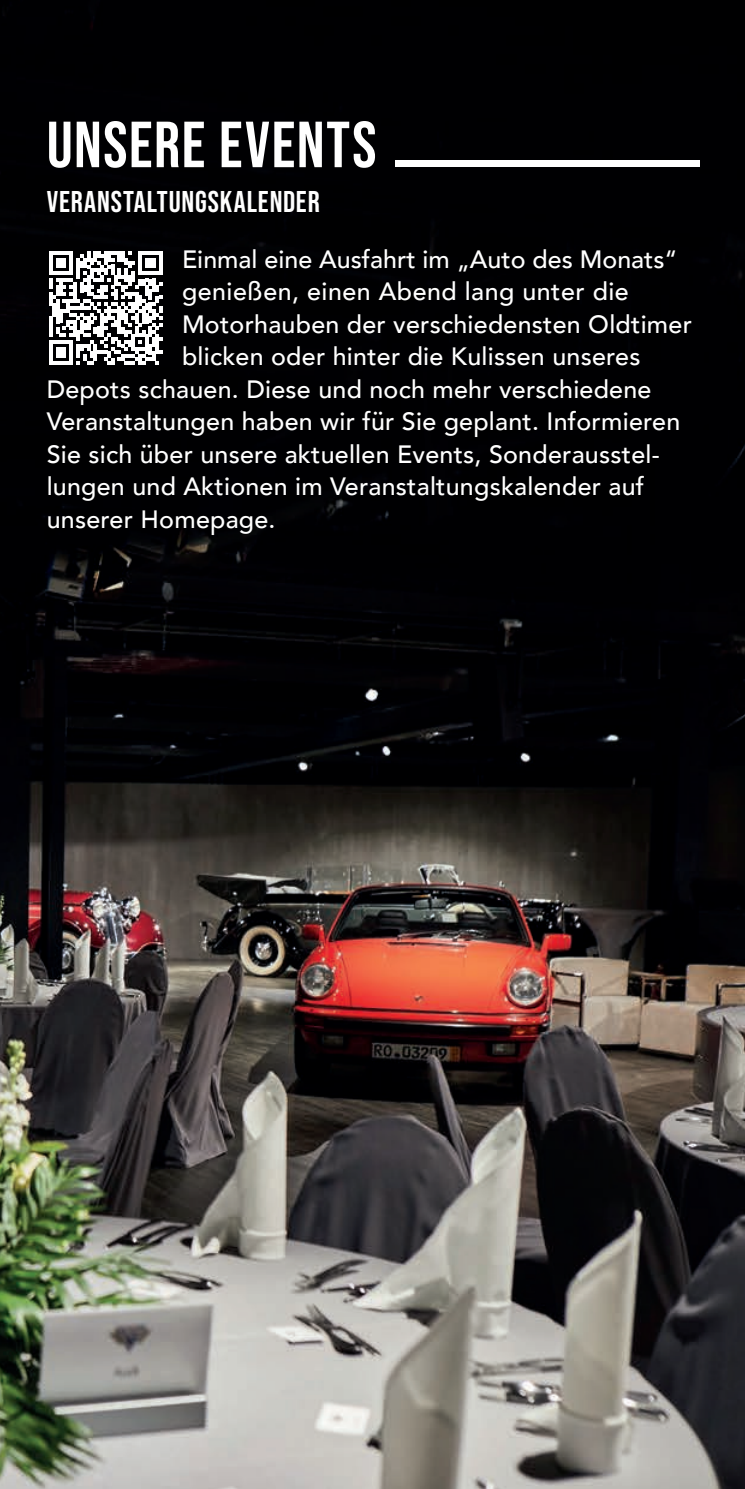
<style>
.page{position:relative;width:745px;height:1489px;background:#fff}
.page>*{position:absolute;margin:0;border:0;box-sizing:border-box;transform-origin:0 0}
.t1{font:65px "Bebas Neue";letter-spacing:.025em;color:#fff}
.t2{font:30px "Bebas Neue";letter-spacing:.025em;color:#fff}
.t3{font:500 25px "Avenir";letter-spacing:.01em;color:#fff}
</style>
<div class="page">
<img style="left:0;top:0;width:744px;height:1488px">
<svg style="left:49px;top:251px;width:113px;height:113px"></svg>
<div style="left:395px;top:160px;width:304px;height:7px;background:#fff"></div>
<h1 class="t1" style="left:47px;top:108px;width:331px">UNSERE EVENTS</h1>
<p class="t2" style="left:47px;top:185px;width:274px">VERANSTALTUNGSKALENDER</p>
<p class="t3" style="left:182px;top:237px;width:496px">Einmal eine Ausfahrt im „Auto des Monats“</p>
<p class="t3" style="left:182px;top:270px;width:448px">genießen, einen Abend lang unter die</p>
<p class="t3" style="left:182px;top:302px;width:511px">Motorhauben der verschiedensten Oldtimer</p>
<p class="t3" style="left:182px;top:335px;width:459px">blicken oder hinter die Kulissen unseres</p>
<p class="t3" style="left:47px;top:367px;width:606px">Depots schauen. Diese und noch mehr verschiedene</p>
<p class="t3" style="left:47px;top:400px;width:634px">Veranstaltungen haben wir für Sie geplant. Informieren</p>
<p class="t3" style="left:47px;top:432px;width:614px">Sie sich über unsere aktuellen Events, Sonderausstel-</p>
<p class="t3" style="left:47px;top:465px;width:598px">lungen und Aktionen im Veranstaltungskalender auf</p>
<p class="t3" style="left:47px;top:497px;width:230px">unserer Homepage.</p>
</div>
